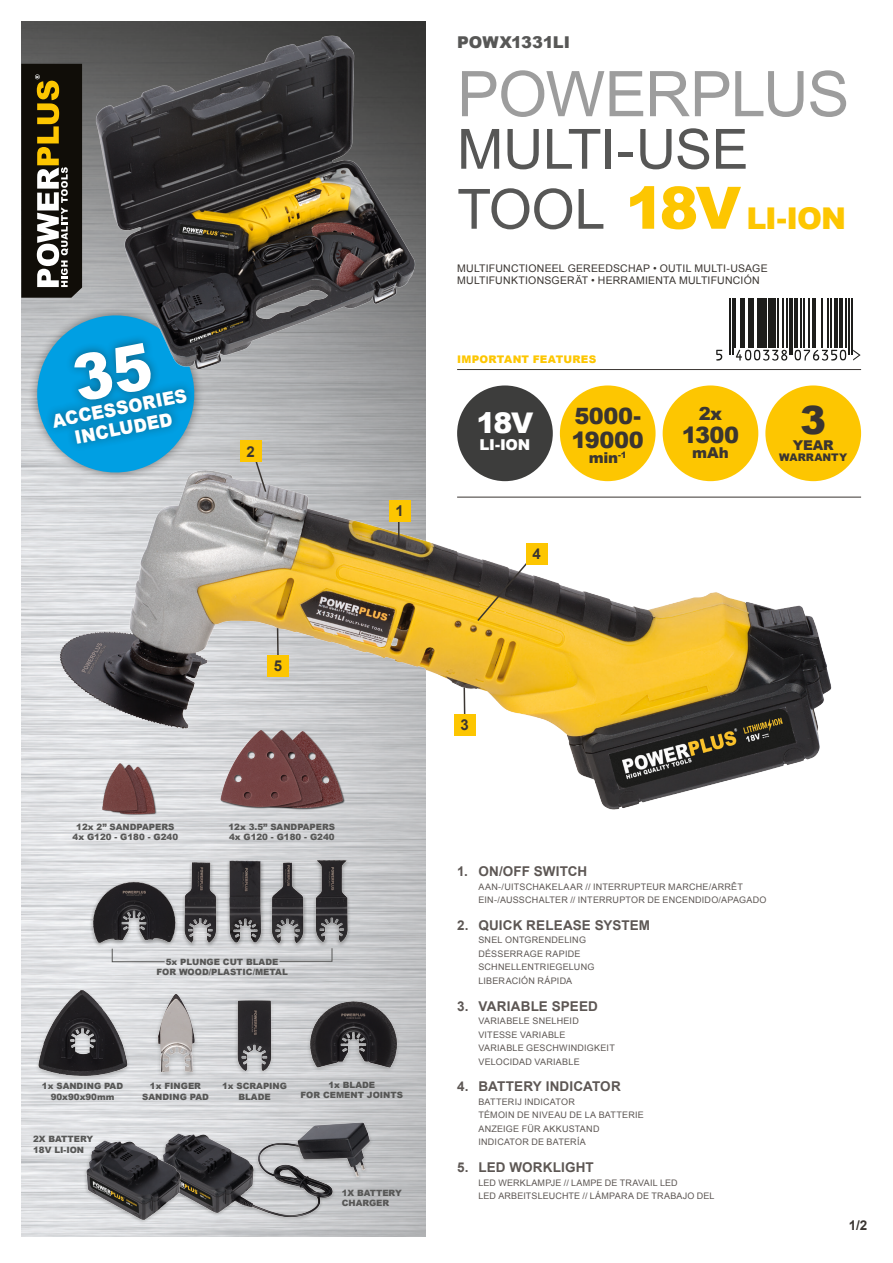
<style>
.page{position:relative;width:893px;height:1263px;background:#fff}
.page>*{position:absolute;margin:0;border:0;box-sizing:border-box;transform-origin:0 0}
.t1{font:63px "Arial";letter-spacing:-.02em;color:#9d9d9d}
.t2{font:55.5px "Arial";letter-spacing:-.015em;color:#575756}
.t3{font:900 39px "Arial";color:#3a3531}
.t4{font:900 30px "Arial";color:#fdc601}
.t5{font:900 28.5px "Arial";color:#fff}
.t6{font:900 22.5px/23.7px "Arial";letter-spacing:-.015em;color:#3a3531}
.t7{font:900 18.45px/20.4px "Arial";color:#fff;text-align:center;scale:.93 1}
.t8{font:900 18px "Arial";color:#3a3531}
.t9{font:900 16.35px "Arial";letter-spacing:-.005em;color:#575756}
.t10{font:900 15px "Arial";letter-spacing:-.015em;color:#3a3531}
.t11{font:900 15px "Arial";color:#fff}
.t12{font:700 15px "Arial";color:#3a3531}
.t13{font:700 13.5px "Arial";letter-spacing:.01em;color:#5d5754}
.t14{font:900 13.5px "Arial";color:#3a3531}
.t15{font:700 13.5px "Arial";color:#3a3531}
.t16{font:10.5px/12.6px "Arial";letter-spacing:.02em;color:#3a3531}
.t17{font:900 10.5px "Arial";letter-spacing:.025em;color:#fdc601}
.t18{font:900 10.5px "Arial";color:#3a3531}
.t19{font:9px/13.5px "Arial";letter-spacing:.025em;color:#5d5754}
.t20{font:900 8.7px/10.4px "Arial";color:#575756;text-align:center}
.s1{font-weight:400;font-size:55.5px;color:#575756}
.s2{font-size:58.5px}
</style>
<div class="page">
<img style="left:21px;top:21px;width:404px;height:1215px">
<hr style="left:457px;top:369px;width:404px;height:1px;background:#3a3531">
<svg style="left:716px;top:298px;width:138px;height:61px"></svg>
<hr style="left:730px;top:298px;width:1px;height:57px;background:#1d1d1b">
<hr style="left:732px;top:298px;width:1px;height:57px;background:#1d1d1b">
<hr style="left:735px;top:298px;width:1px;height:50px;background:#1d1d1b">
<hr style="left:740px;top:298px;width:2px;height:50px;background:#1d1d1b">
<hr style="left:744px;top:298px;width:1px;height:50px;background:#1d1d1b">
<hr style="left:748px;top:298px;width:3px;height:50px;background:#1d1d1b">
<hr style="left:753px;top:298px;width:1px;height:50px;background:#1d1d1b">
<hr style="left:757px;top:298px;width:3px;height:50px;background:#1d1d1b">
<div style="left:762px;top:298px;width:5px;height:50px;background:#1d1d1b"></div>
<hr style="left:768px;top:298px;width:2px;height:50px;background:#1d1d1b">
<div style="left:771px;top:298px;width:5px;height:50px;background:#1d1d1b"></div>
<hr style="left:777px;top:298px;width:2px;height:50px;background:#1d1d1b">
<hr style="left:783px;top:298px;width:1px;height:50px;background:#1d1d1b">
<hr style="left:786px;top:298px;width:2px;height:50px;background:#1d1d1b">
<hr style="left:789px;top:298px;width:1px;height:57px;background:#1d1d1b">
<hr style="left:791px;top:298px;width:2px;height:57px;background:#1d1d1b">
<hr style="left:794px;top:298px;width:4px;height:50px;background:#1d1d1b">
<hr style="left:801px;top:298px;width:1px;height:50px;background:#1d1d1b">
<hr style="left:803px;top:298px;width:1px;height:50px;background:#1d1d1b">
<hr style="left:808px;top:298px;width:1px;height:50px;background:#1d1d1b">
<hr style="left:812px;top:298px;width:1px;height:50px;background:#1d1d1b">
<hr style="left:815px;top:298px;width:1px;height:50px;background:#1d1d1b">
<hr style="left:821px;top:298px;width:1px;height:50px;background:#1d1d1b">
<hr style="left:828px;top:298px;width:1px;height:50px;background:#1d1d1b">
<hr style="left:830px;top:298px;width:1px;height:50px;background:#1d1d1b">
<hr style="left:834px;top:298px;width:4px;height:50px;background:#1d1d1b">
<hr style="left:839px;top:298px;width:4px;height:50px;background:#1d1d1b">
<hr style="left:846px;top:298px;width:1px;height:50px;background:#1d1d1b">
<hr style="left:848px;top:298px;width:2px;height:57px;background:#1d1d1b">
<hr style="left:851px;top:298px;width:1px;height:57px;background:#1d1d1b">
<svg style="left:716px;top:350px;width:6px;height:11px"></svg>
<svg style="left:736px;top:350px;width:51px;height:11px"></svg>
<svg style="left:795px;top:350px;width:51px;height:11px"></svg>
<svg style="left:853px;top:350px;width:8px;height:11px"></svg>
<img style="left:304px;top:996px;width:98px;height:77px">
<img style="left:31px;top:978px;width:105px;height:110px">
<img style="left:153px;top:983px;width:46px;height:99px">
<img style="left:231px;top:995px;width:47px;height:81px">
<svg style="left:111px;top:949px;width:54px;height:13px"></svg>
<svg style="left:279px;top:949px;width:54px;height:13px"></svg>
<div style="left:89px;top:858px;width:262px;height:91px;background:#1d1d1b;opacity:.25"></div>
<div style="left:89px;top:880px;width:90px;height:68px;background:#1d1d1b;opacity:.25"></div>
<img style="left:84px;top:878px;width:95px;height:67px">
<img style="left:311px;top:854px;width:41px;height:101px">
<img style="left:262px;top:856px;width:48px;height:95px">
<img style="left:220px;top:857px;width:50px;height:95px">
<img style="left:179px;top:854px;width:41px;height:94px">
<img style="left:150px;top:1110px;width:227px;height:118px">
<img style="left:75px;top:1117px;width:113px;height:118px">
<img style="left:21px;top:378px;width:841px;height:445px">
<svg style="left:254px;top:459px;width:14px;height:34px"></svg>
<div style="left:240px;top:441px;width:21px;height:21px;background:#fdc601"></div>
<hr style="left:398px;top:521px;width:2px;height:23px;background:#3a3531">
<div style="left:389px;top:500px;width:21px;height:21px;background:#fdc601"></div>
<svg style="left:476px;top:560px;width:54px;height:63px;background:#947e48"></svg>
<div style="left:526px;top:543px;width:21px;height:21px;background:#fdc601"></div>
<hr style="left:463px;top:687px;width:2px;height:30px;background:#3a3531">
<hr style="left:277px;top:628px;width:2px;height:30px;background:#3a3531">
<div style="left:454px;top:714px;width:21px;height:21px;background:#fdc601"></div>
<div style="left:267px;top:655px;width:22px;height:21px;background:#fdc601"></div>
<div style="left:28px;top:306px;width:176px;height:176px;background:#1d1d1b;opacity:.5"></div>
<img style="left:81px;top:21px;width:349px;height:364px">
<svg style="left:21px;top:64px;width:61px;height:234px;background:#443e2c"></svg>
<svg style="left:30px;top:309px;width:171px;height:170px;background:#3a98c1"></svg>
<h3 class="t7" style="left:50px;top:410px;width:149px;rotate:-11deg">ACCESSORIES<br>INCLUDED</h3>
<h3 class="t12" style="left:247px;top:441px;width:10px">2</h3>
<h3 class="t12" style="left:274px;top:656px;width:10px">5</h3>
<p class="t20" style="left:73px;top:821px;width:107px">12x 2” SANDPAPERS<br>4x G120 - G180 - G240</p>
<p class="t20" style="left:228px;top:821px;width:108px;text-align:left">12x 3.5” SANDPAPERS<br>4x G120 - G180 - G240</p>
<p class="t20" style="left:156px;top:956px;width:133px">5x PLUNGE CUT BLADE<br>FOR WOOD/PLASTIC/METAL</p>
<h3 class="t12" style="left:395px;top:501px;width:10px">1</h3>
<p class="t20" style="left:42px;top:1081px;width:83px">1x SANDING PAD<br>90x90x90mm</p>
<p class="t20" style="left:142px;top:1081px;width:68px">1x FINGER<br>SANDING PAD</p>
<p class="t20" style="left:222px;top:1081px;width:67px">1x SCRAPING<br>BLADE</p>
<p class="t20" style="left:300px;top:1079px;width:104px">1x BLADE<br>FOR CEMENT JOINTS</p>
<p class="t20" style="left:33px;top:1134px;width:62px;text-align:left">2X BATTERY<br>18V LI-ION</p>
<p class="t20" style="left:342px;top:1187px;width:62px;text-align:left">1X BATTERY<br>CHARGER</p>
<h3 class="t9" style="left:457px;top:31px;width:114px">POWX1331LI</h3>
<h1 class="t1" style="left:457px;top:53px;width:394px">POWERPLUS</h1>
<h2 class="t2" style="left:457px;top:113px;width:293px">MULTI-USE</h2>
<h3 class="t4" style="left:457px;top:196px;width:391px"><span class="s1">TOOL</span> <span class="s2">18V</span> LI-ION</h3>
<p class="t16" style="left:457px;top:262px;width:312px">MULTIFUNCTIONEEL GEREEDSCHAP • OUTIL MULTI-USAGE<br>MULTIFUNKTIONSGERÄT • HERRAMIENTA MULTIFUNCIÓN</p>
<p class="t17" style="left:457px;top:351px;width:141px">IMPORTANT FEATURES</p>
<h3 class="t5" style="left:477px;top:402px;width:58px">18V</h3>
<h3 class="t11" style="left:480px;top:433px;width:52px">LI-ION</h3>
<h3 class="t6" style="left:572px;top:404px;width:74px">5000-<br>19000</h3>
<h3 class="t10" style="left:589px;top:447px;width:40px">min<sup>-1</sup></h3>
<h3 class="t12" style="left:532px;top:544px;width:10px">4</h3>
<h3 class="t8" style="left:699px;top:401px;width:25px">2x</h3>
<h3 class="t6" style="left:682px;top:422px;width:59px">1300</h3>
<h3 class="t10" style="left:692px;top:441px;width:38px">mAh</h3>
<h3 class="t3" style="left:800px;top:392px;width:28px">3</h3>
<h3 class="t14" style="left:793px;top:435px;width:43px">YEAR</h3>
<p class="t18" style="left:779px;top:449px;width:69px">WARRANTY</p>
<h3 class="t12" style="left:460px;top:715px;width:10px">3</h3>
<h3 class="t13" style="left:457px;top:862px;width:132px">1. ON/OFF SWITCH</h3>
<p class="t19" style="left:478px;top:880px;width:290px">AAN-/UITSCHAKELAAR // INTERRUPTEUR MARCHE/ARRÊT<br>EIN-/AUSSCHALTER // INTERRUPTOR DE ENCENDIDO/APAGADO</p>
<h3 class="t13" style="left:457px;top:916px;width:195px">2. QUICK RELEASE SYSTEM</h3>
<p class="t19" style="left:478px;top:933px;width:118px">SNEL ONTGRENDELING<br>DÉSSERRAGE RAPIDE<br>SCHNELLENTRIEGELUNG<br>LIBERACIÓN RÁPIDA</p>
<h3 class="t13" style="left:457px;top:997px;width:142px">3. VARIABLE SPEED</h3>
<p class="t19" style="left:478px;top:1014px;width:138px">VARIABELE SNELHEID<br>VITESSE VARIABLE<br>VARIABLE GESCHWINDIGKEIT<br>VELOCIDAD VARIABLE</p>
<h3 class="t13" style="left:457px;top:1078px;width:165px">4. BATTERY INDICATOR</h3>
<p class="t19" style="left:478px;top:1095px;width:167px">BATTERIJ INDICATOR<br>TÉMOIN DE NIVEAU DE LA BATTERIE<br>ANZEIGE FÜR AKKUSTAND<br>INDICATOR DE BATERÍA</p>
<h3 class="t13" style="left:457px;top:1158px;width:138px">5. LED WORKLIGHT</h3>
<p class="t19" style="left:478px;top:1176px;width:238px">LED WERKLAMPJE // LAMPE DE TRAVAIL LED<br>LED ARBEITSLEUCHTE // LÁMPARA DE TRABAJO DEL</p>
<h3 class="t15" style="left:849px;top:1216px;width:20px">1/2</h3>
</div>
